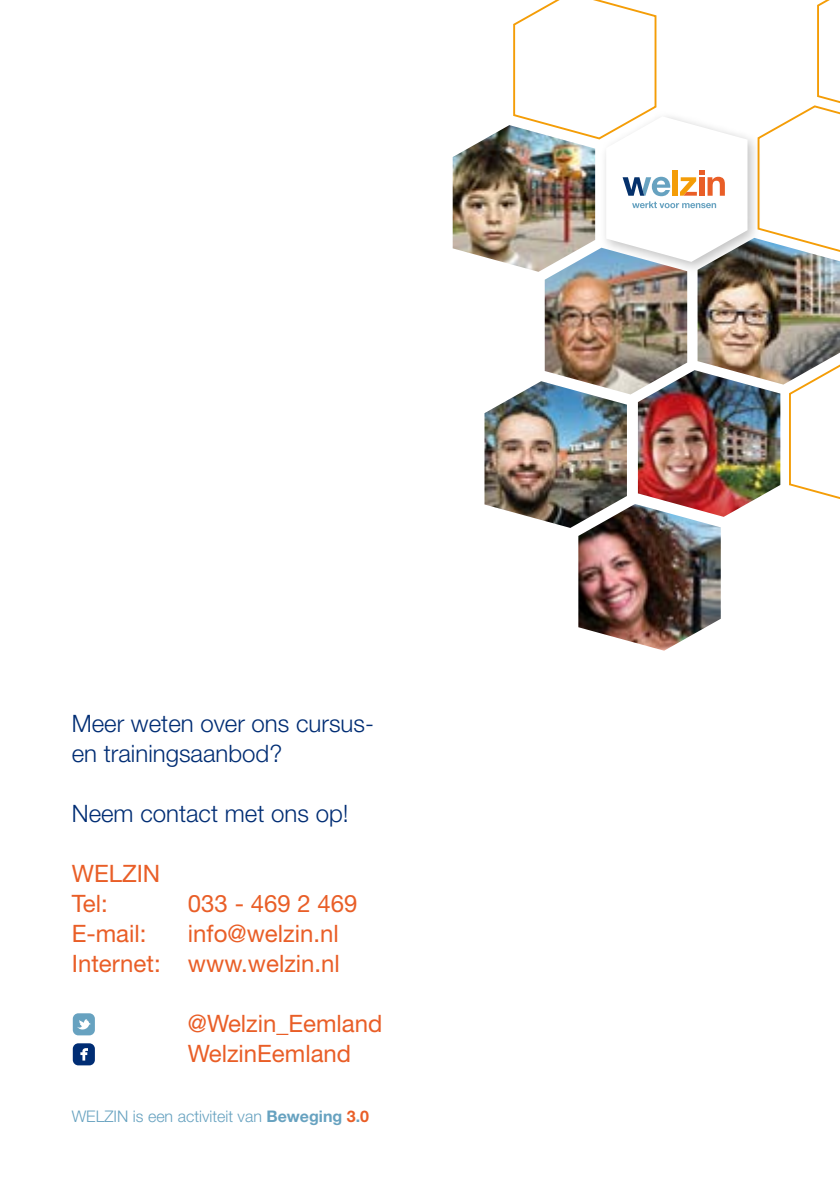
<style>
.page{position:relative;width:840px;height:1191px;background:#fff}
.page>*{position:absolute;margin:0;border:0;box-sizing:border-box;transform-origin:0 0}
.t1{font:24px/30px "Helvetica Neue LT Std";color:#e95e27}
.t2{font:300 24px/30px "Helvetica Neue LT Std";color:#002d74}
.t3{font:300 16px "Helvetica Neue LT Std";color:#67a2c0}
.s1{font-weight:700}
.s2{font-weight:700;color:#e95e27}
</style>
<div class="page">
<img style="left:452px;top:125px;width:59px;height:139px">
<img style="left:484px;top:398px;width:94px;height:130px">
<img style="left:578px;top:510px;width:142px;height:140px">
<img style="left:511px;top:0;width:328px;height:510px">
<svg style="left:73px;top:1013px;width:22px;height:22px"></svg>
<svg style="left:73px;top:1043px;width:22px;height:22px"></svg>
<p class="t2" style="left:72px;top:708px;width:303px">Meer weten over ons cursus&shy;en trainingsaanbod?</p>
<p class="t2" style="left:72px;top:798px;width:278px">Neem contact met ons op!</p>
<p class="t1" style="left:72px;top:858px;width:90px">WELZIN<br>Tel:</p>
<p class="t1" style="left:188px;top:888px;width:171px">033 - 469 2 469</p>
<p class="t1" style="left:72px;top:918px;width:269px;text-align:right">info@welzin.nl<br>Internet: www.welzin.nl</p>
<p class="t1" style="left:72px;top:918px;width:76px">E-mail:</p>
<p class="t1" style="left:188px;top:1008px;width:196px">@Welzin_Eemland<br>WelzinEemland</p>
<p class="t3" style="left:72px;top:1107px;width:298px">WELZIN is een activiteit van <span class="s1">Beweging</span> <span class="s2">3</span><span class="s1">.</span><span class="s2">0</span></p>
</div>
